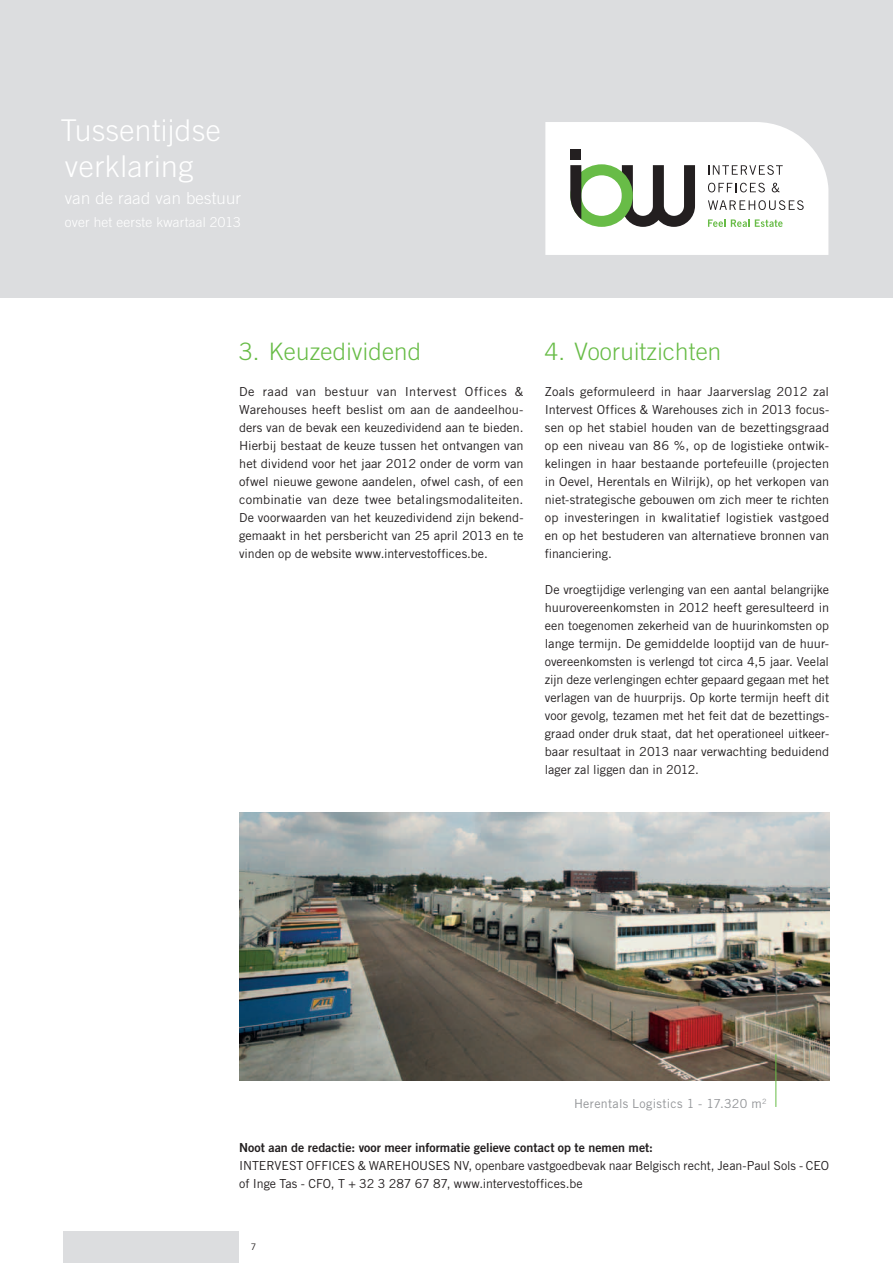
<style>
.page{position:relative;width:893px;height:1263px;background:#fff}
.page>*{position:absolute;margin:0;border:0;box-sizing:border-box;transform-origin:0 0}
.t1{font:300 30px/36px "Trade Gothic LT Std";letter-spacing:.015em;color:#fff}
.t2{font:300 24px "Trade Gothic LT Std";letter-spacing:.01em;color:#68bc47}
.t3{font:300 16.65px "Trade Gothic LT Std";letter-spacing:.015em;color:#fff}
.t4{font:300 13.65px "Trade Gothic LT Std";letter-spacing:.015em;color:#fff}
.t5{font:12.45px/18px "Trade Gothic LT Std";color:#231f20;text-align:justify}
.t6{font:12.45px "Trade Gothic LT Std Bd 2";color:#231f20}
.t7{font:12.45px "Trade Gothic LT Std";letter-spacing:.025em;color:#939598}
.t8{font:9px "Trade Gothic LT Std";color:#231f20}
</style>
<div class="page">
<div style="left:64px;top:1231px;width:175px;height:32px;background:#dcdddf"></div>
<div style="left:0;top:0;width:893px;height:298px;background:#dcdddf"></div>
<svg style="left:545px;top:122px;width:283px;height:133px;background:#e4e7e2"></svg>
<img style="left:239px;top:812px;width:590px;height:268px">
<hr style="left:776px;top:1054px;width:1px;height:53px;background:#68bc47">
<h1 class="t1" style="left:61px;top:112px;width:162px">Tussentijdse verklaring</h1>
<h3 class="t3" style="left:65px;top:188px;width:178px">van de raad van bestuur</h3>
<p class="t4" style="left:65px;top:214px;width:178px">over het eerste kwartaal 2013</p>
<h2 class="t2" style="left:239px;top:337px;width:183px">3. Keuzedividend</h2>
<p class="t5" style="left:239px;top:382px;width:286px">De raad van bestuur van Intervest Offices &amp; Warehouses heeft beslist om aan de aandeelhou&shy;ders van de bevak een keuzedividend aan te bieden.<br>Hierbij bestaat de keuze tussen het ontvangen van het dividend voor het jaar 2012 onder de vorm van ofwel nieuwe gewone aandelen, ofwel cash, of een combinatie van deze twee betalingsmodaliteiten.<br>De voorwaarden van het keuzedividend zijn bekend&shy;gemaakt in het persbericht van 25 april 2013 en te vinden op de website www.intervestoffices.be.</p>
<h2 class="t2" style="left:545px;top:337px;width:178px">4. Vooruitzichten</h2>
<p class="t5" style="left:545px;top:382px;width:286px">Zoals geformuleerd in haar Jaarverslag 2012 zal Intervest Offices &amp; Warehouses zich in 2013 focus&shy;sen op het stabiel houden van de bezettingsgraad op een niveau van 86 %, op de logistieke ontwik&shy;kelingen in haar bestaande portefeuille (projecten in Oevel, Herentals en Wilrijk), op het verkopen van niet-strategische gebouwen om zich meer te richten op investeringen in kwalitatief logistiek vastgoed en op het bestuderen van alternatieve bronnen van financiering.</p>
<p class="t5" style="left:545px;top:580px;width:286px">De vroegtijdige verlenging van een aantal belangrijke huurovereenkomsten in 2012 heeft geresulteerd in een toegenomen zekerheid van de huurinkomsten op lange termijn. De gemiddelde looptijd van de huur&shy;overeenkomsten is verlengd tot circa 4,5 jaar. Veelal zijn deze verlengingen echter gepaard gegaan met het verlagen van de huurprijs. Op korte termijn heeft dit voor gevolg, tezamen met het feit dat de bezettings&shy;graad onder druk staat, dat het operationeel uitkeer&shy;baar resultaat in 2013 naar verwachting beduidend lager zal liggen dan in 2012.</p>
<p class="t7" style="left:574px;top:1096px;width:194px">Herentals Logistics 1 - 17.320 m<sup>2</sup></p>
<p class="t6" style="left:239px;top:1140px;width:415px">Noot aan de redactie: voor meer informatie gelieve contact op te nemen met:</p>
<p class="t5" style="left:239px;top:1156px;width:591px">INTERVEST OFFICES &amp; WAREHOUSES NV, openbare vastgoedbevak naar Belgisch recht, Jean-Paul Sols - CEO of Inge Tas - CFO, T + 32 3 287 67 87, www.intervestoffices.be</p>
<p class="t8" style="left:251px;top:1241px;width:7px">7</p>
</div>
